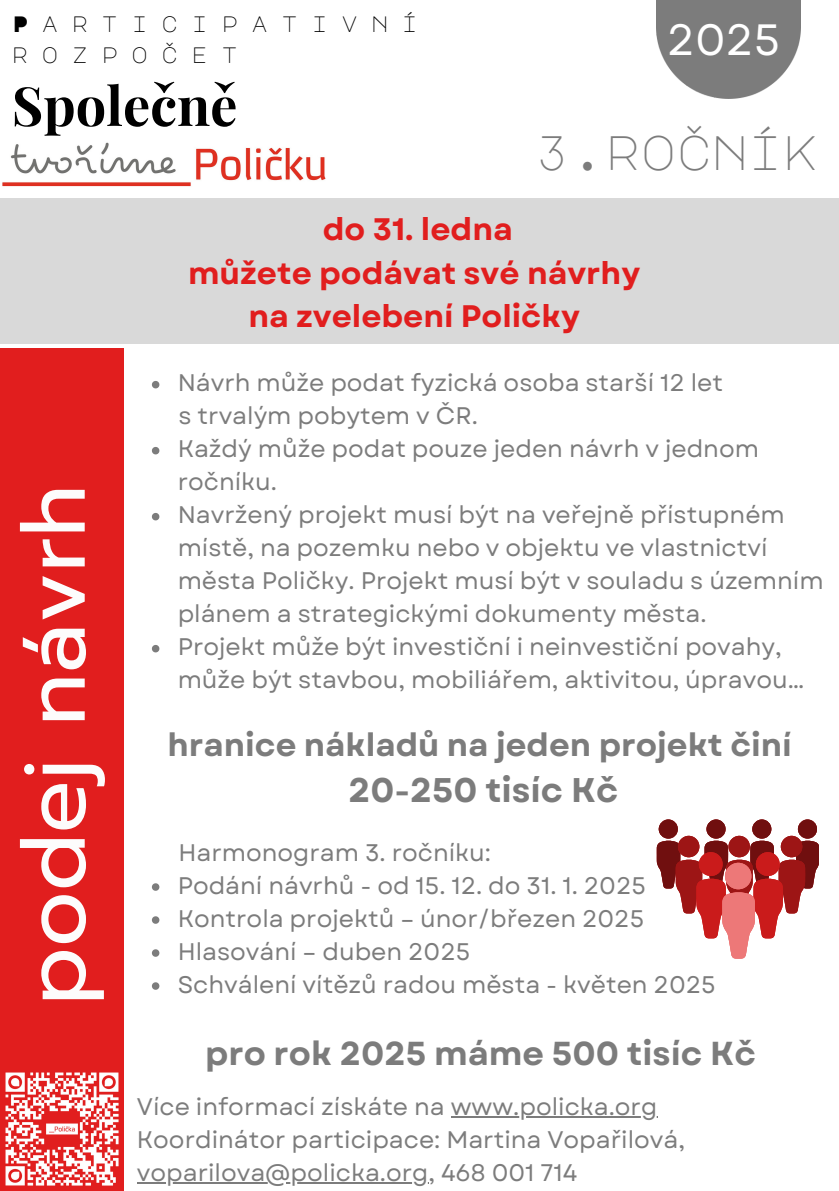
<style>
.page{position:relative;width:839px;height:1191px;background:#fff}
.page>*{position:absolute;margin:0;border:0;box-sizing:border-box;transform-origin:0 0}
.t1{font:87.6px "Prompt";color:#fdfcfc}
.t2{font:700 54px "Playfair Display";color:#000}
.t3{font:48px "Major Mono Display";color:#7c7c7c}
.t4{font:43.8px "Garet";color:#fff}
.t5{font:700 34.2px "Garet";color:#7c7c7c}
.t6{font:700 33.2px "Garet";color:#7c7c7c}
.t7{font:700 32px "Garet";color:#7c7c7c}
.t8{font:700 31px/43.6px "Garet";color:#e11e1e;text-align:center}
.t9{font:24px/33px "Garet";color:#7c7c7c}
.t10{font:22.2px/30.4px "Major Mono Display";letter-spacing:.615em;color:#000}
</style>
<div class="page">
<img style="left:656px;top:0;width:144px;height:98px">
<img style="left:2px;top:142px;width:324px;height:45px">
<div style="left:0;top:348px;width:123px;height:842px;background:#e11e1e"></div>
<img style="left:5px;top:1072px;width:114px;height:114px">
<div style="left:0;top:198px;width:838px;height:145px;background:#d9d9d9"></div>
<svg style="left:152px;top:883px;width:7px;height:8px"></svg>
<svg style="left:152px;top:916px;width:7px;height:8px"></svg>
<svg style="left:152px;top:949px;width:7px;height:8px"></svg>
<svg style="left:152px;top:982px;width:7px;height:8px"></svg>
<svg style="left:656px;top:819px;width:162px;height:140px"></svg>
<div style="left:724px;top:863px;width:27px;height:26px;background:#ed7878;border-radius:50%"></div>
<svg style="left:152px;top:381px;width:7px;height:7px"></svg>
<svg style="left:152px;top:447px;width:7px;height:7px"></svg>
<svg style="left:152px;top:513px;width:7px;height:7px"></svg>
<svg style="left:152px;top:645px;width:7px;height:7px"></svg>
<hr style="left:451px;top:1117px;width:206px;height:1px;background:#7c7c7c">
<hr style="left:137px;top:1183px;width:291px;height:1px;background:#7c7c7c">
<p class="t10" style="left:12px;top:8px;width:407px">PARTICIPATIVNÍ<br>ROZPOČET</p>
<p class="t2" style="left:12px;top:68px;width:227px">Společně</p>
<p class="t4" style="left:667px;top:9px;width:114px">2025</p>
<p class="t3" style="left:534px;top:126px;width:286px">3.ROČNÍK</p>
<p class="t1" style="left:-11px;top:1005px;width:522px;rotate:-90deg">podej návrh</p>
<h4 class="t8" style="left:188px;top:208px;width:453px">do 31. ledna<br>můžete podávat své návrhy na zvelebení Poličky</h4>
<p class="t9" style="left:178px;top:367px;width:547px">Návrh může podat fyzická osoba starší 12 let</p>
<h4 class="t9" style="left:178px;top:400px;width:301px">s trvalým pobytem v ČR.</h4>
<h1 class="t9" style="left:178px;top:433px;width:583px">Každý může podat pouze jeden návrh v jednom ročníku.</h1>
<p class="t9" style="left:178px;top:499px;width:647px">Navržený projekt musí být na veřejně přístupném místě, na pozemku nebo v objektu ve vlastnictví města Poličky. Projekt musí být v souladu s územním plánem a strategickými dokumenty města.</p>
<p class="t9" style="left:178px;top:631px;width:628px">Projekt může být investiční i neinvestiční povahy, může být stavbou, mobiliářem, aktivitou, úpravou…</p>
<p class="t7" style="left:167px;top:722px;width:626px">hranice nákladů na jeden projekt činí</p>
<p class="t5" style="left:348px;top:766px;width:271px">20-250 tisíc Kč</p>
<p class="t9" style="left:178px;top:836px;width:314px">Harmonogram 3. ročníku:</p>
<h3 class="t9" style="left:178px;top:869px;width:469px">Podání návrhů - od 15. 12. do 31. 1. 2025</h3>
<p class="t9" style="left:178px;top:902px;width:468px">Kontrola projektů – únor/březen 2025</p>
<h2 class="t9" style="left:178px;top:935px;width:294px">Hlasování – duben 2025</h2>
<h3 class="t9" style="left:178px;top:968px;width:539px">Schválení vítězů radou města - květen 2025</h3>
<p class="t6" style="left:205px;top:1029px;width:552px">pro rok 2025 máme 500 tisíc Kč</p>
<p class="t9" style="left:137px;top:1090px;width:522px">Více informací získáte na www.policka.org</p>
<p class="t9" style="left:137px;top:1123px;width:549px">Koordinátor participace: Martina Vopařilová,</p>
<p class="t9" style="left:137px;top:1156px;width:442px">voparilova@policka.org, 468 001 714</p>
</div>
